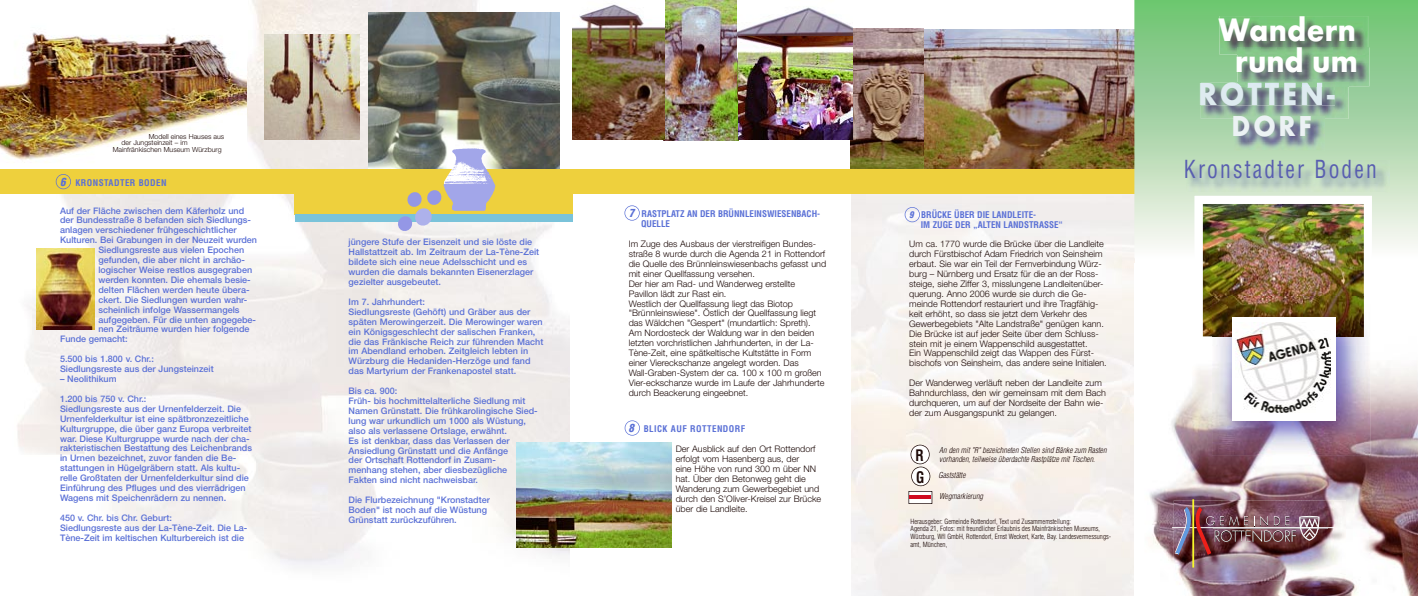
<style>
.page{position:relative;width:1418px;height:596px;background:#fff}
.page>*{position:absolute;margin:0;border:0;box-sizing:border-box;transform-origin:0 0}
.t1{font:700 33.7px/31.6px "Futura T";letter-spacing:.005em;color:#fff;text-align:center;scale:.92 1}
.t2{font:700 33px "Futura T";letter-spacing:.1em;color:#deebf0;scale:.92 1}
.t3{font:700 29.9px "Futura T";color:#ecf2f4;scale:.92 1}
.t4{font:condensed 24.2px "Helvetica";letter-spacing:.1em;color:#585db0;scale:.89 1}
.t5{font:700 condensed 15.5px "Helvetica";color:#1b0806;scale:.88 1}
.t6{font:500 9px/9.9px "Helvetica Neue";color:#5a70d6}
.t7{font:300 9px/9.9px "Helvetica Neue";color:#1b0806}
.t8{font:700 condensed 9px/9.9px "Helvetica";color:#5a70d6}
.t9{font:700 condensed 9px "Helvetica";letter-spacing:.05em;color:#5a70d6}
.t10{font:italic 300 condensed 8px/8.8px "Helvetica";color:#1b0806}
.t11{font:300 condensed 7px/7.7px "Helvetica";color:#1b0806}
.t12{font:300 7px "Helvetica Neue";color:#1b0806}
.s1{font-weight:900;font-style:italic;font-size:11px}
.s2{font-weight:900;font-style:italic}
</style>
<div class="page">
<img style="left:851px;top:193px;width:283px;height:402px">
<img style="left:923px;top:29px;width:211px;height:140px">
<img style="left:850px;top:29px;width:73px;height:140px">
<img style="left:9px;top:0;width:561px;height:567px">
<img style="left:264px;top:34px;width:96px;height:106px">
<div style="left:294px;top:189px;width:279px;height:26px;background:#eed03d"></div>
<img style="left:0;top:20px;width:246px;height:149px">
<img style="left:369px;top:12px;width:190px;height:157px">
<div style="left:0;top:169px;width:1134px;height:24px;background:#eed03d"></div>
<img style="left:516px;top:442px;width:155px;height:105px">
<img style="left:664px;top:0;width:74px;height:140px">
<img style="left:572px;top:4px;width:92px;height:136px">
<img style="left:738px;top:7px;width:114px;height:29px">
<img style="left:738px;top:36px;width:114px;height:103px">
<svg style="left:56px;top:174px;width:15px;height:15px"></svg>
<svg style="left:624px;top:205px;width:15px;height:15px"></svg>
<svg style="left:624px;top:420px;width:16px;height:15px"></svg>
<svg style="left:904px;top:207px;width:15px;height:15px"></svg>
<div style="left:295px;top:214px;width:277px;height:8px;background:#7ac3da"></div>
<img style="left:37px;top:248px;width:57px;height:81px">
<svg style="left:908px;top:444px;width:24px;height:59px"></svg>
<hr style="left:909px;top:495px;width:22px;height:3px;background:#d00a1f">
<svg style="left:397px;top:155px;width:98px;height:77px"></svg>
<img style="left:442px;top:147px;width:53px;height:65px">
<svg style="left:1134px;top:0;width:283px;height:250px;background:#a6d6a6"></svg>
<img style="left:1149px;top:367px;width:268px;height:228px">
<img style="left:1194px;top:196px;width:177px;height:141px">
<img style="left:1200px;top:86px;width:148px;height:33px">
<img style="left:1200px;top:83px;width:134px;height:22px">
<img style="left:1219px;top:16px;width:148px;height:39px">
<img style="left:1237px;top:48px;width:132px;height:38px">
<img style="left:1334px;top:83px;width:14px;height:3px">
<img style="left:1237px;top:82px;width:97px;height:4px">
<img style="left:1237px;top:48px;width:130px;height:7px">
<img style="left:1234px;top:116px;width:90px;height:34px">
<img style="left:1186px;top:160px;width:203px;height:32px">
<img style="left:1211px;top:297px;width:158px;height:158px">
<img style="left:1211px;top:297px;width:152px;height:41px">
<div style="left:1231px;top:317px;width:104px;height:103px;background:#fff"></div>
<img style="left:1235px;top:322px;width:95px;height:90px">
<img style="left:1173px;top:500px;width:172px;height:80px">
<hr style="left:1171px;top:527px;width:162px;height:1px;background:#fff">
<hr style="left:1192px;top:499px;width:2px;height:68px;background:#f7f82b">
<img style="left:1171px;top:504px;width:149px;height:55px">
<p class="t12" style="left:149px;top:132px;width:77px">Modell eines Hauses aus</p>
<p class="t12" style="left:121px;top:138px;width:68px">der Jungsteinzeit – im</p>
<p class="t12" style="left:113px;top:145px;width:110px">Mainfränkischen Museum Würzburg</p>
<p class="t9" style="left:60px;top:177px;width:108px"><span class="s1">6</span> KRONSTADTER BODEN</p>
<p class="t6" style="left:60px;top:205px;width:186px">Auf der Fläche zwischen dem Käferholz und</p>
<p class="t6" style="left:60px;top:215px;width:192px">der Bundesstraße 8 befanden sich Siedlungs-</p>
<p class="t6" style="left:60px;top:225px;width:178px">anlagen verschiedener frühgeschichtlicher</p>
<p class="t6" style="left:60px;top:235px;width:198px">Kulturen. Bei Grabungen in der Neuzeit wurden</p>
<p class="t6" style="left:98px;top:245px;width:147px">Siedlungsreste aus vielen Epochen</p>
<p class="t6" style="left:98px;top:255px;width:148px">gefunden, die aber nicht in archäo-</p>
<p class="t6" style="left:98px;top:264px;width:155px">logischer Weise restlos ausgegraben</p>
<p class="t6" style="left:98px;top:274px;width:154px">werden konnten. Die ehemals besie-</p>
<p class="t6" style="left:98px;top:284px;width:153px">delten Flächen werden heute übera-</p>
<p class="t6" style="left:98px;top:294px;width:150px">ckert. Die Siedlungen wurden wahr-</p>
<p class="t6" style="left:98px;top:304px;width:143px">scheinlich infolge Wassermangels</p>
<p class="t6" style="left:98px;top:314px;width:159px">aufgegeben. Für die unten angegebe-</p>
<p class="t6" style="left:98px;top:324px;width:153px">nen Zeiträume wurden hier folgende</p>
<p class="t6" style="left:60px;top:334px;width:69px">Funde gemacht:</p>
<p class="t6" style="left:60px;top:354px;width:155px">5.500 bis 1.800 v. Chr.:<br>Siedlungsreste aus der Jungsteinzeit</p>
<p class="t6" style="left:60px;top:373px;width:58px">– Neolithikum</p>
<p class="t6" style="left:60px;top:393px;width:193px">1.200 bis 750 v. Chr.:<br>Siedlungsreste aus der Urnenfelderzeit. Die Urnenfelderkultur ist eine spätbronzezeitliche Kulturgruppe, die über ganz Europa verbreitet war. Diese Kulturgruppe wurde nach der cha&shy;rakteristischen Bestattung des Leichenbrands in Urnen bezeichnet, zuvor fanden die Be&shy;stattungen in Hügelgräbern statt. Als kultu&shy;relle Großtaten der Urnenfelderkultur sind die Einführung des Pfluges und des vierrädrigen Wagens mit Speichenrädern zu nennen.</p>
<p class="t6" style="left:60px;top:512px;width:189px">450 v. Chr. bis Chr. Geburt:<br>Siedlungsreste aus der La-Tène-Zeit. Die La-<br>Tène-Zeit im keltischen Kulturbereich ist die</p>
<p class="t6" style="left:348px;top:237px;width:192px">jüngere Stufe der Eisenzeit und sie löste die Hallstattzeit ab. Im Zeitraum der La-Tène-Zeit bildete sich eine neue Adelsschicht und es wurden die damals bekannten Eisenerzlager gezielter ausgebeutet.</p>
<p class="t6" style="left:348px;top:296px;width:196px">Im 7. Jahrhundert:<br>Siedlungsreste (Gehöft) und Gräber aus der späten Merowingerzeit. Die Merowinger waren ein Königsgeschlecht der salischen Franken, die das Fränkische Reich zur führenden Macht im Abendland erhoben. Zeitgleich lebten in Würzburg die Hedaniden-Herzöge und fand das Martyrium der Frankenapostel statt.</p>
<p class="t6" style="left:348px;top:385px;width:191px">Bis ca. 900:<br>Früh- bis hochmittelalterliche Siedlung mit Namen Grünstatt. Die frühkarolingische Sied&shy;lung war urkundlich um 1000 als Wüstung, also als verlassene Ortslage, erwähnt.<br>Es ist denkbar, dass das Verlassen der Ansiedlung Grünstatt und die Anfänge<br>der Ortschaft Rottendorf in Zusam-<br>menhang stehen, aber diesbezügliche Fakten sind nicht nachweisbar.</p>
<p class="t6" style="left:348px;top:494px;width:143px">Die Flurbezeichnung "Kronstadter<br>Boden" ist noch auf die Wüstung<br>Grünstatt zurückzuführen.</p>
<p class="t8" style="left:641px;top:209px;width:181px;text-indent:-12px"><span class="s1">7</span> RASTPLATZ AN DER BRÜNNLEINSWIESENBACH-<br>QUELLE</p>
<p class="t7" style="left:628px;top:238px;width:199px">Im Zuge des Ausbaus der vierstreifigen Bundes&shy;straße 8 wurde durch die Agenda 21 in Rottendorf die Quelle des Brünnleinswiesenbachs gefasst und mit einer Quellfassung versehen.<br>Der hier am Rad- und Wanderweg erstellte Pavillon lädt zur Rast ein.<br>Westlich der Quellfassung liegt das Biotop "Brünnleinswiese". Östlich der Quellfassung liegt das Wäldchen "Gespert" (mundartlich: Spreth).<br>Am Nordosteck der Waldung war in den beiden letzten vorchristlichen Jahrhunderten, in der La-Tène-Zeit, eine spätkeltische Kultstätte in Form einer Viereckschanze angelegt worden. Das Wall-Graben-System der ca. 100 x 100 m großen Vier-eckschanze wurde im Laufe der Jahrhunderte durch Beackerung eingeebnet.</p>
<p class="t9" style="left:628px;top:423px;width:118px"><span class="s1">8</span> BLICK AUF ROTTENDORF</p>
<p class="t7" style="left:675px;top:443px;width:147px">Der Ausblick auf den Ort Rottendorf erfolgt vom Hasenberg aus, der<br>eine Höhe von rund 300 m über NN hat. Über den Betonweg geht die<br>Wanderung zum Gewerbegebiet und durch den S’Oliver-Kreisel zur Brücke über die Landleite.</p>
<p class="t8" style="left:920px;top:209px;width:144px;text-indent:-11px"><span class="s2">9</span> BRÜCKE ÜBER DIE LANDLEITE-<br>IM ZUGE DER „ALTEN LANDSTRASSE“</p>
<p class="t7" style="left:909px;top:239px;width:199px">Um ca. 1770 wurde die Brücke über die Landleite durch Fürstbischof Adam Friedrich von Seinsheim erbaut. Sie war ein Teil der Fernverbindung Würz&shy;burg – Nürnberg und Ersatz für die an der Ross&shy;steige, siehe Ziffer 3, misslungene Landleitenüber&shy;querung. Anno 2006 wurde sie durch die Ge&shy;meinde Rottendorf restauriert und ihre Tragfähig&shy;keit erhöht, so dass sie jetzt dem Verkehr des Gewerbegebiets "Alte Landstraße" genügen kann.<br>Die Brücke ist auf jeder Seite über dem Schluss&shy;stein mit je einem Wappenschild ausgestattet.<br>Ein Wappenschild zeigt das Wappen des Fürst&shy;bischofs von Seinsheim, das andere seine Initialen.</p>
<p class="t7" style="left:909px;top:377px;width:198px">Der Wanderweg verläuft neben der Landleite zum Bahndurchlass, den wir gemeinsam mit dem Bach durchqueren, um auf der Nordseite der Bahn wie&shy;der zum Ausgangspunkt zu gelangen.</p>
<h3 class="t5" style="left:915px;top:445px;width:11px">R</h3>
<h3 class="t5" style="left:916px;top:467px;width:11px">G</h3>
<p class="t10" style="left:939px;top:445px;width:169px">An den mit "R" bezeichneten Stellen sind Bänke zum Rasten vorhanden, teilweise überdachte Rastplätze mit Tischen.</p>
<p class="t10" style="left:938px;top:470px;width:29px">Gaststätte</p>
<p class="t10" style="left:939px;top:491px;width:45px">Wegmarkierung</p>
<p class="t11" style="left:910px;top:517px;width:202px">Herausgeber: Gemeinde Rottendorf, Text und Zusammemstellung:<br>Agenda 21, Fotos: mit freundlicher Erlaubnis des Mainfränkischen Museums, Würzburg, Wfl GmbH, Rottendorf, Ernst Weckert, Karte, Bay. Landesvermessungs&shy;amt, München,</p>
<h1 class="t1" style="left:1218px;top:14px;width:153px">Wandern rund um</h1>
<h2 class="t2" style="left:1198px;top:74px;width:150px">ROTTEN-</h2>
<h3 class="t3" style="left:1231px;top:108px;width:89px">DORF</h3>
<h3 class="t4" style="left:1183px;top:154px;width:218px">Kronstadter Boden</h3>
</div>
